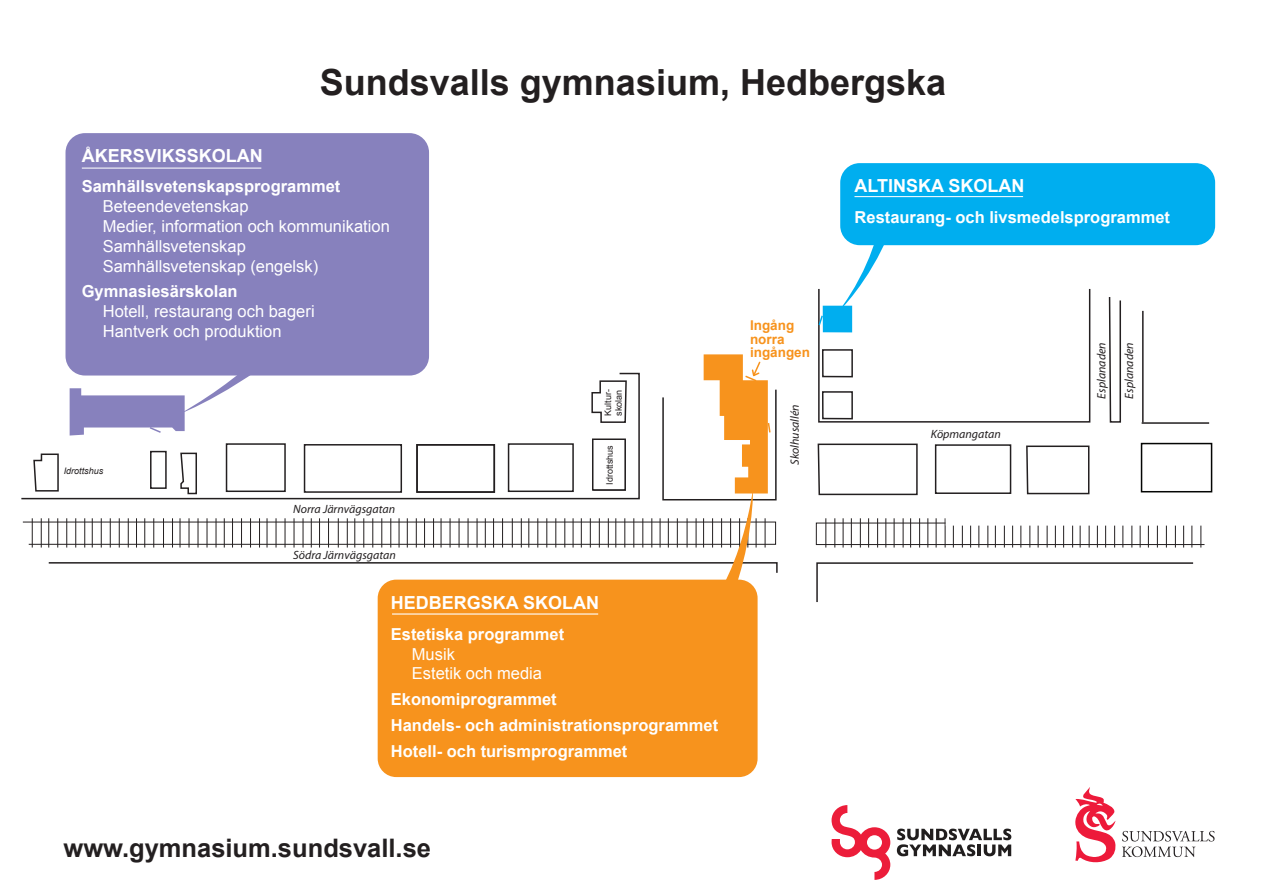
<style>
.page{position:relative;width:1263px;height:893px;background:#fff}
.page>*{position:absolute;margin:0;border:0;box-sizing:border-box;transform-origin:0 0}
.t1{font:700 36px "Arial";color:#231f20}
.t2{font:700 25.5px "Arial";color:#231f20}
.t3{font:700 18px "Arial";color:#fff}
.t4{font:700 16.5px/25.8px "Arial";color:#fff}
.t5{font:16.5px/19.8px "Arial";color:#fff}
.t6{font:700 13.5px/13.5px "Arial";color:#f7931d}
.t7{font:italic 12px "Myriad";color:#231f20}
.t8{font:9px/10.8px "Arial";color:#231f20}
.t9{font:italic 9px "Arial";color:#231f20}
</style>
<div class="page">
<svg style="left:838px;top:230px;width:53px;height:82px"></svg>
<div style="left:823px;top:306px;width:29px;height:26px;background:#00aeef"></div>
<div style="left:822px;top:349px;width:31px;height:28px;border:2px solid #231f20"></div>
<div style="left:822px;top:391px;width:31px;height:28px;border:2px solid #231f20"></div>
<div style="left:818px;top:288px;width:272px;height:135px;border:2px solid #231f20"></div>
<svg style="left:816px;top:562px;width:378px;height:40px"></svg>
<svg style="left:817px;top:443px;width:101px;height:53px"></svg>
<div style="left:935px;top:444px;width:76px;height:50px;border:2px solid #231f20"></div>
<svg style="left:1108px;top:297px;width:13px;height:126px"></svg>
<hr style="left:1142px;top:422px;width:67px;height:2px;background:#231f20">
<svg style="left:1026px;top:445px;width:64px;height:50px"></svg>
<hr style="left:1142px;top:311px;width:1px;height:111px;background:#231f20">
<svg style="left:815px;top:518px;width:390px;height:29px"></svg>
<svg style="left:818px;top:314px;width:5px;height:13px"></svg>
<div style="left:378px;top:580px;width:379px;height:197px;background:#f7931d;border-radius:19px"></div>
<div style="left:840px;top:163px;width:375px;height:82px;background:#00aeef;border-radius:19px"></div>
<hr style="left:854px;top:196px;width:169px;height:1px;background:#fff">
<div style="left:66px;top:133px;width:363px;height:242px;background:#8781bd;border-radius:19px"></div>
<hr style="left:82px;top:168px;width:179px;height:1px;background:#fff">
<div style="left:946px;top:502px;width:290px;height:24px;background:#fff"></div>
<div style="left:1141px;top:443px;width:71px;height:49px;border:2px solid #040503"></div>
<svg style="left:22px;top:312px;width:756px;height:305px"></svg>
<svg style="left:1122px;top:831px;width:92px;height:26px"></svg>
<svg style="left:1075px;top:787px;width:41px;height:76px"></svg>
<svg style="left:832px;top:805px;width:58px;height:75px"></svg>
<svg style="left:897px;top:829px;width:114px;height:27px"></svg>
<h1 class="t1" style="left:320px;top:58px;width:628px">Sundsvalls gymnasium, Hedbergska</h1>
<p class="t3" style="left:82px;top:144px;width:183px">ÅKERSVIKSSKOLAN</p>
<p class="t4" style="left:82px;top:174px;width:260px">Samhällsvetenskapsprogrammet</p>
<p class="t5" style="left:103px;top:197px;width:289px">Beteendevetenskap<br>Medier, information och kommunikation<br>Samhällsvetenskap<br>Samhällsvetenskap (engelsk)</p>
<p class="t4" style="left:82px;top:279px;width:157px">Gymnasiesärskolan</p>
<p class="t5" style="left:103px;top:302px;width:213px">Hotell, restaurang och bageri<br>Hantverk och produktion</p>
<p class="t9" style="left:64px;top:465px;width:41px">Idrottshus</p>
<p class="t7" style="left:293px;top:503px;width:104px">Norra Järnvägsgatan</p>
<p class="t7" style="left:293px;top:549px;width:104px">Södra Järnvägsgatan</p>
<p class="t8" style="left:603px;top:416px;width:28px;rotate:-90deg">Kultur&shy;skolan</p>
<p class="t8" style="left:604px;top:485px;width:41px;rotate:-90deg">Idrottshus</p>
<p class="t3" style="left:391px;top:591px;width:210px">HEDBERGSKA SKOLAN</p>
<p class="t4" style="left:391px;top:622px;width:175px">Estetiska programmet</p>
<p class="t5" style="left:412px;top:644px;width:132px">Musik<br>Estetik och media</p>
<p class="t4" style="left:391px;top:687px;width:329px">Ekonomiprogrammet<br>Handels- och administrationsprogrammet<br>Hotell- och turismprogrammet</p>
<h2 class="t2" style="left:64px;top:831px;width:369px">www.gymnasium.sundsvall.se</h2>
<p class="t6" style="left:750px;top:319px;width:62px">Ingång norra ingången</p>
<p class="t7" style="left:789px;top:465px;width:62px;rotate:-90deg">Skolhusallén</p>
<p class="t3" style="left:854px;top:174px;width:171px">ALTINSKA SKOLAN</p>
<p class="t4" style="left:854px;top:204px;width:317px">Restaurang- och livsmedelsprogrammet</p>
<p class="t7" style="left:931px;top:428px;width:72px">Köpmangatan</p>
<p class="t7" style="left:1095px;top:399px;width:58px;rotate:-90deg">Esplanaden</p>
<p class="t7" style="left:1123px;top:399px;width:58px;rotate:-90deg">Esplanaden</p>
</div>
